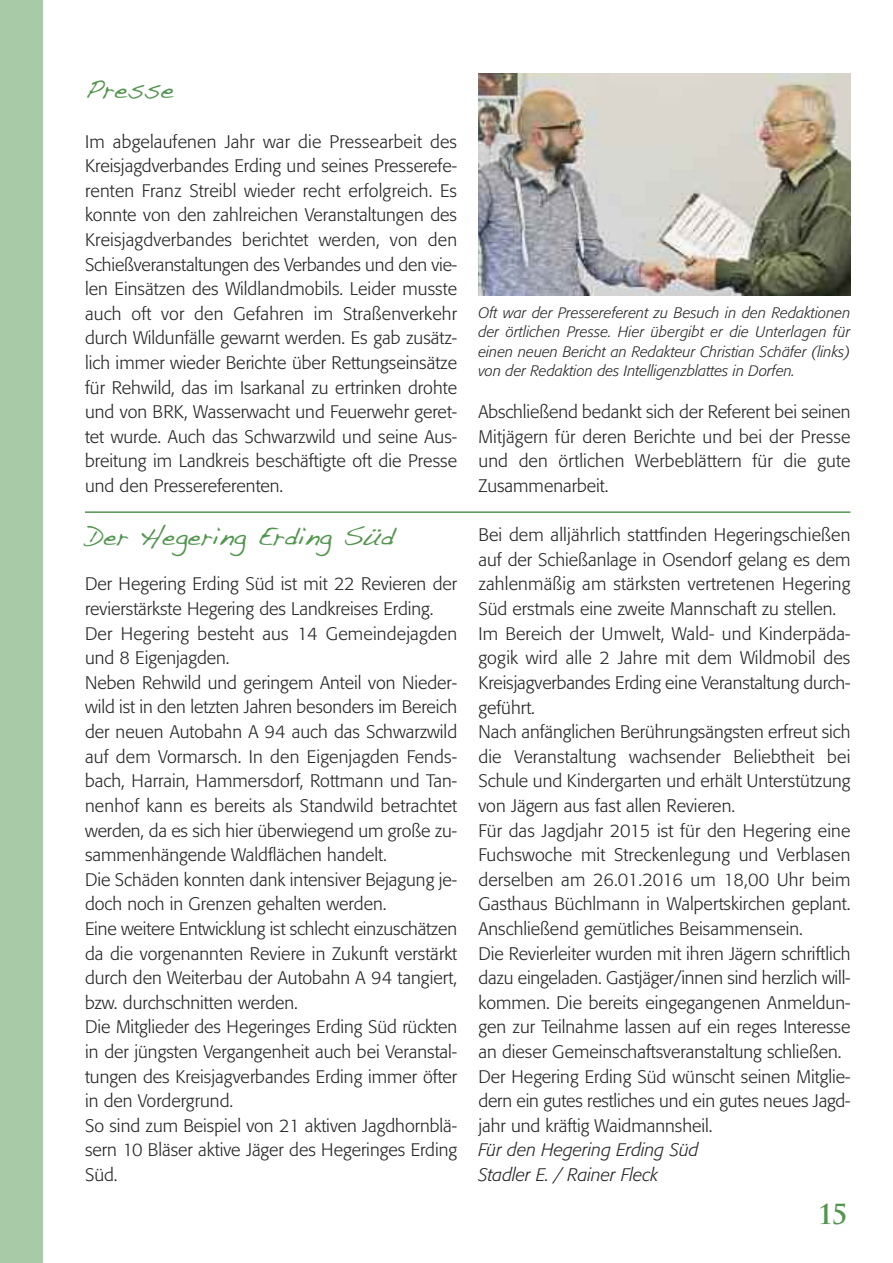
<style>
.page{position:relative;width:893px;height:1263px;background:#fff}
.page>*{position:absolute;margin:0;border:0;box-sizing:border-box;transform-origin:0 0}
.t1{font:27px "Handwriting Dakota";color:#52954e}
.t2{font:700 27px "Trajan";color:#52954e}
.t3{font:300 18px/24.6px "Formata";color:#272627;text-align:justify}
.t4{font:italic 300 18px/24.6px "Formata";color:#272627}
.t5{font:italic 300 15px/19.5px "Formata";color:#272627;text-align:justify}
</style>
<div class="page">
<div style="left:0;top:0;width:43px;height:1263px;background:#a9caa7"></div>
<img style="left:478px;top:74px;width:372px;height:221px">
<hr style="left:85px;top:511px;width:765px;height:2px;background:#52954e">
<h1 class="t1" style="left:85px;top:70px;width:90px">Presse</h1>
<p class="t3" style="left:85px;top:130px;width:374px">Im abgelaufenen Jahr war die Pressearbeit des Kreisjagdverbandes Erding und seines Presserefe&shy;renten Franz Streibl wieder recht erfolgreich. Es konnte von den zahlreichen Veranstaltungen des Kreisjagdverbandes berichtet werden, von den Schießveranstaltungen des Verbandes und den vie&shy;len Einsätzen des Wildlandmobils. Leider musste auch oft vor den Gefahren im Straßenverkehr durch Wildunfälle gewarnt werden. Es gab zusätz&shy;lich immer wieder Berichte über Rettungseinsätze für Rehwild, das im Isarkanal zu ertrinken drohte und von BRK, Wasserwacht und Feuerwehr geret&shy;tet wurde. Auch das Schwarzwild und seine Aus&shy;breitung im Landkreis beschäftigte oft die Presse und den Pressereferenten.</p>
<h1 class="t1" style="left:85px;top:517px;width:311px">Der Hegering Erding Süd</h1>
<p class="t3" style="left:85px;top:573px;width:374px;text-align:left">Der Hegering Erding Süd ist mit 22 Revieren der revierstärkste Hegering des Landkreises Erding.<br>Der Hegering besteht aus 14 Gemeindejagden und 8 Eigenjagden.<br>Neben Rehwild und geringem Anteil von Nieder&shy;wild ist in den letzten Jahren besonders im Bereich der neuen Autobahn A 94 auch das Schwarzwild auf dem Vormarsch. In den Eigenjagden Fends&shy;bach, Harrain, Hammersdorf, Rottmann und Tan&shy;nenhof kann es bereits als Standwild betrachtet werden, da es sich hier überwiegend um große zu&shy;sammenhängende Waldflächen handelt.<br>Die Schäden konnten dank intensiver Bejagung je&shy;doch noch in Grenzen gehalten werden.<br>Eine weitere Entwicklung ist schlecht einzuschätzen da die vorgenannten Reviere in Zukunft verstärkt durch den Weiterbau der Autobahn A 94 tangiert, bzw. durchschnitten werden.<br>Die Mitglieder des Hegeringes Erding Süd rückten in der jüngsten Vergangenheit auch bei Veranstal&shy;tungen des Kreisjagverbandes Erding immer öfter in den Vordergrund.<br>So sind zum Beispiel von 21 aktiven Jagdhornblä&shy;sern 10 Bläser aktive Jäger des Hegeringes Erding Süd.</p>
<p class="t5" style="left:478px;top:304px;width:374px">Oft war der Pressereferent zu Besuch in den Redaktionen der örtlichen Presse. Hier übergibt er die Unterlagen für einen neuen Bericht an Redakteur Christian Schäfer (links) von der Redaktion des Intelligenzblattes in Dorfen.</p>
<p class="t3" style="left:478px;top:401px;width:374px">Abschließend bedankt sich der Referent bei seinen Mitjägern für deren Berichte und bei der Presse und den örtlichen Werbeblättern für die gute Zusammenarbeit.</p>
<p class="t3" style="left:478px;top:524px;width:374px;text-align:left">Bei dem alljährlich stattfinden Hegeringschießen auf der Schießanlage in Osendorf gelang es dem zahlenmäßig am stärksten vertretenen Hegering Süd erstmals eine zweite Mannschaft zu stellen.<br>Im Bereich der Umwelt, Wald- und Kinderpäda&shy;gogik wird alle 2 Jahre mit dem Wildmobil des Kreisjagverbandes Erding eine Veranstaltung durch&shy;geführt.<br>Nach anfänglichen Berührungsängsten erfreut sich die Veranstaltung wachsender Beliebtheit bei Schule und Kindergarten und erhält Unterstützung von Jägern aus fast allen Revieren.<br>Für das Jagdjahr 2015 ist für den Hegering eine Fuchswoche mit Streckenlegung und Verblasen derselben am 26.01.2016 um 18,00 Uhr beim Gasthaus Büchlmann in Walpertskirchen geplant.<br>Anschließend gemütliches Beisammensein.<br>Die Revierleiter wurden mit ihren Jägern schriftlich dazu eingeladen. Gastjäger/innen sind herzlich will&shy;kommen. Die bereits eingegangenen Anmeldun&shy;gen zur Teilnahme lassen auf ein reges Interesse an dieser Gemeinschaftsveranstaltung schließen.<br>Der Hegering Erding Süd wünscht seinen Mitglie&shy;dern ein gutes restliches und ein gutes neues Jagd&shy;jahr und kräftig Waidmannsheil.</p>
<p class="t4" style="left:478px;top:1139px;width:222px">Für den Hegering Erding Süd<br>Stadler E. / Rainer Fleck</p>
<h1 class="t2" style="left:819px;top:1199px;width:30px">15</h1>
</div>
